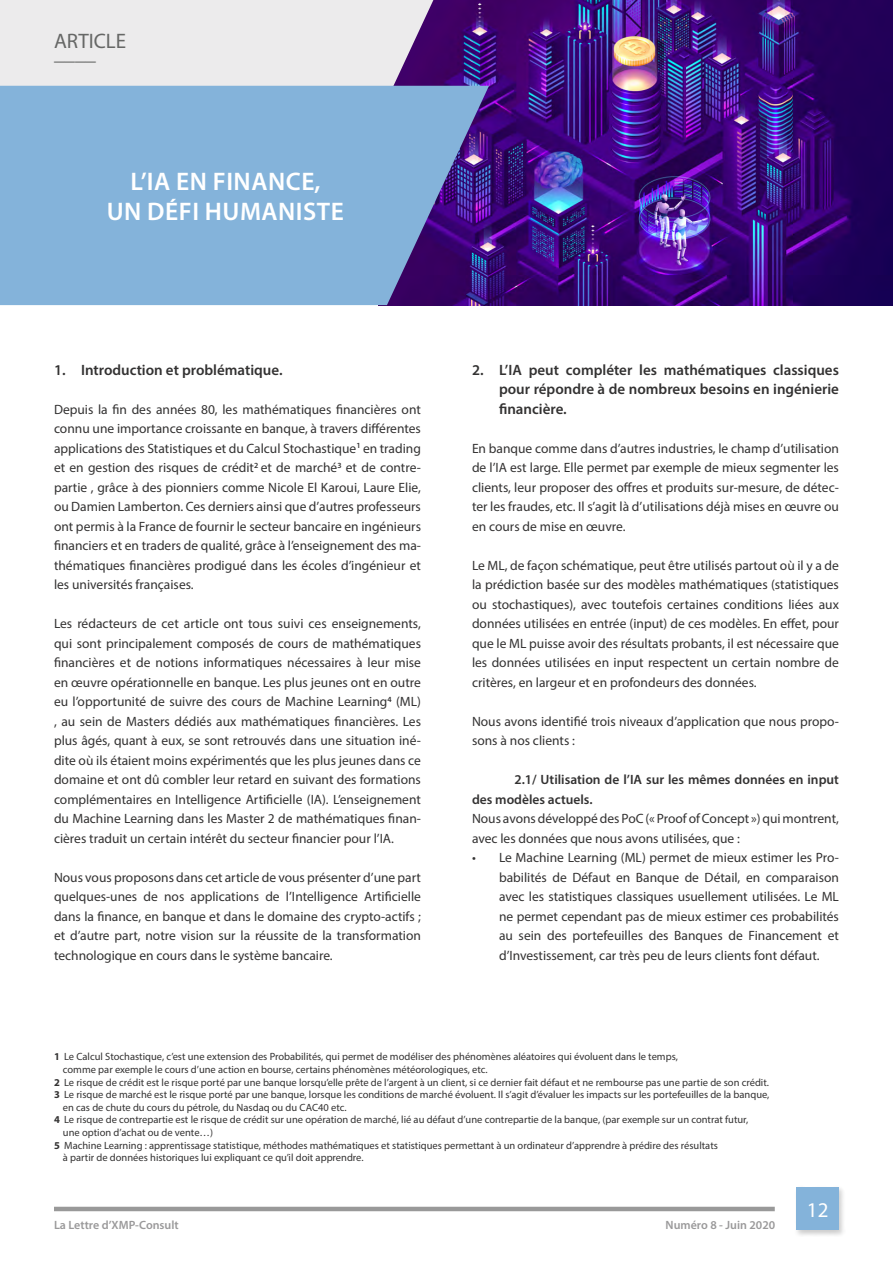
<style>
.page{position:relative;width:893px;height:1263px;background:#fff}
.page>*{position:absolute;margin:0;border:0;box-sizing:border-box;transform-origin:0 0}
.t1{font:600 25.5px/30.6px "Myriad Pro";letter-spacing:.02em;color:#fff;text-align:center}
.t2{font:21px "Myriad Pro";color:#666766}
.t3{font:21px "Myriad Pro";color:#fff}
.t4{font:600 15px/19.5px "Myriad Pro";color:#333232;text-align:justify}
.t5{font:13.5px/19.5px "Myriad Pro";color:#333232;text-align:justify}
.t6{font:600 13.5px/19.5px "Myriad Pro";color:#333232}
.t7{font:600 12px "Myriad Pro";color:#9a999a}
.t8{font:10.5px "Myriad Pro";color:#333232}
.s1{font-weight:700}
</style>
<div class="page">
<hr style="left:54px;top:1207px;width:721px;height:4px;background:#999">
<div style="left:794px;top:1185px;width:52px;height:52px;background:#000;opacity:.2"></div>
<div style="left:796px;top:1188px;width:43px;height:42px;background:#84b3da"></div>
<img style="left:433px;top:0;width:460px;height:305px">
<div style="left:0;top:0;width:433px;height:86px;background:#ecebec"></div>
<svg style="left:0;top:86px;width:489px;height:219px;background:#7ca1cf"></svg>
<p class="t2" style="left:54px;top:28px;width:74px">ARTICLE</p>
<p class="t2" style="left:54px;top:40px;width:43px">____</p>
<p class="t1" style="left:107px;top:165px;width:239px">L’IA EN FINANCE,<br>UN DÉFI HUMANISTE</p>
<p class="t4" style="left:54px;top:360px;width:230px">1. Introduction et problématique.</p>
<p class="t5" style="left:54px;top:399px;width:368px">Depuis la fin des années 80, les mathématiques financières ont connu une importance croissante en banque, à travers différentes applications des Statistiques et du Calcul Stochastique<sup>1</sup> en trading et en gestion des risques de crédit<sup>2</sup> et de marché<sup>3</sup> et de contre&shy;partie , grâce à des pionniers comme Nicole El Karoui, Laure Elie, ou Damien Lamberton. Ces derniers ainsi que d’autres professeurs ont permis à la France de fournir le secteur bancaire en ingénieurs financiers et en traders de qualité, grâce à l’enseignement des ma&shy;thématiques financières prodigué dans les écoles d’ingénieur et les universités françaises.</p>
<p class="t5" style="left:54px;top:614px;width:368px">Les rédacteurs de cet article ont tous suivi ces enseignements, qui sont principalement composés de cours de mathématiques financières et de notions informatiques nécessaires à leur mise en œuvre opérationnelle en banque. Les plus jeunes ont en outre eu l’opportunité de suivre des cours de Machine Learning<sup>4</sup> (ML) , au sein de Masters dédiés aux mathématiques financières. Les plus âgés, quant à eux, se sont retrouvés dans une situation iné&shy;dite où ils étaient moins expérimentés que les plus jeunes dans ce domaine et ont dû combler leur retard en suivant des formations complémentaires en Intelligence Artificielle (IA). L’enseignement du Machine Learning dans les Master 2 de mathématiques finan&shy;cières traduit un certain intérêt du secteur financier pour l’IA.</p>
<p class="t5" style="left:54px;top:867px;width:368px">Nous vous proposons dans cet article de vous présenter d’une part quelques-unes de nos applications de l’Intelligence Artificielle dans la finance, en banque et dans le domaine des crypto-actifs ; et d’autre part, notre vision sur la réussite de la transformation technologique en cours dans le système bancaire.</p>
<p class="t4" style="left:499px;top:360px;width:341px;text-indent:-27px">2. L’IA peut compléter les mathématiques classiques pour répondre à de nombreux besoins en ingénierie financière.</p>
<p class="t5" style="left:472px;top:438px;width:368px">En banque comme dans d’autres industries, le champ d’utilisation de l’IA est large. Elle permet par exemple de mieux segmenter les clients, leur proposer des offres et produits sur-mesure, de détec&shy;ter les fraudes, etc. Il s’agit là d’utilisations déjà mises en œuvre ou en cours de mise en œuvre.</p>
<p class="t5" style="left:472px;top:555px;width:368px">Le ML, de façon schématique, peut être utilisés partout où il y a de la prédiction basée sur des modèles mathématiques (statistiques ou stochastiques), avec toutefois certaines conditions liées aux données utilisées en entrée (input) de ces modèles. En effet, pour que le ML puisse avoir des résultats probants, il est nécessaire que les données utilisées en input respectent un certain nombre de critères, en largeur et en profondeurs des données.</p>
<p class="t5" style="left:472px;top:711px;width:368px">Nous avons identifié trois niveaux d’application que nous propo&shy;sons à nos clients :</p>
<p class="t6" style="left:472px;top:770px;width:368px;text-indent:43px">2.1/ Utilisation de l’IA sur les mêmes données en input des modèles actuels.</p>
<p class="t5" style="left:472px;top:809px;width:368px">Nous avons développé des PoC (« Proof of Concept ») qui montrent, avec les données que nous avons utilisées, que :</p>
<p class="t5" style="left:499px;top:848px;width:341px;text-indent:-27px">• Le Machine Learning (ML) permet de mieux estimer les Pro&shy;babilités de Défaut en Banque de Détail, en comparaison avec les statistiques classiques usuellement utilisées. Le ML ne permet cependant pas de mieux estimer ces probabilités au sein des portefeuilles des Banques de Financement et d’Investissement, car très peu de leurs clients font défaut.</p>
<p class="t8" style="left:54px;top:1050px;width:625px"><span class="s1">1</span> Le Calcul Stochastique, c’est une extension des Probabilités, qui permet de modéliser des phénomènes aléatoires qui évoluent dans le temps,</p>
<p class="t8" style="left:63px;top:1063px;width:426px">comme par exemple le cours d’une action en bourse, certains phénomènes météorologiques, etc.</p>
<p class="t8" style="left:54px;top:1075px;width:716px"><span class="s1">2</span> Le risque de crédit est le risque porté par une banque lorsqu’elle prête de l’argent à un client, si ce dernier fait défaut et ne rembourse pas une partie de son crédit.</p>
<p class="t8" style="left:54px;top:1088px;width:717px"><span class="s1">3</span> Le risque de marché est le risque porté par une banque, lorsque les conditions de marché évoluent. Il s’agit d’évaluer les impacts sur les portefeuilles de la banque,</p>
<p class="t8" style="left:63px;top:1101px;width:285px">en cas de chute du cours du pétrole, du Nasdaq ou du CAC40 etc.</p>
<p class="t8" style="left:54px;top:1113px;width:696px"><span class="s1">4</span> Le risque de contrepartie est le risque de crédit sur une opération de marché, lié au défaut d’une contrepartie de la banque, (par exemple sur un contrat futur,</p>
<p class="t8" style="left:63px;top:1126px;width:152px">une option d’achat ou de vente…)</p>
<p class="t8" style="left:54px;top:1138px;width:665px"><span class="s1">5</span> Machine Learning : apprentissage statistique, méthodes mathématiques et statistiques permettant à un ordinateur d’apprendre à prédire des résultats</p>
<p class="t8" style="left:63px;top:1151px;width:302px">à partir de données historiques lui expliquant ce qu’il doit apprendre.</p>
<p class="t7" style="left:54px;top:1217px;width:126px">La Lettre d’XMP-Consult</p>
<p class="t7" style="left:666px;top:1217px;width:111px">Numéro 8 - Juin 2020</p>
<p class="t3" style="left:807px;top:1197px;width:23px">12</p>
</div>
